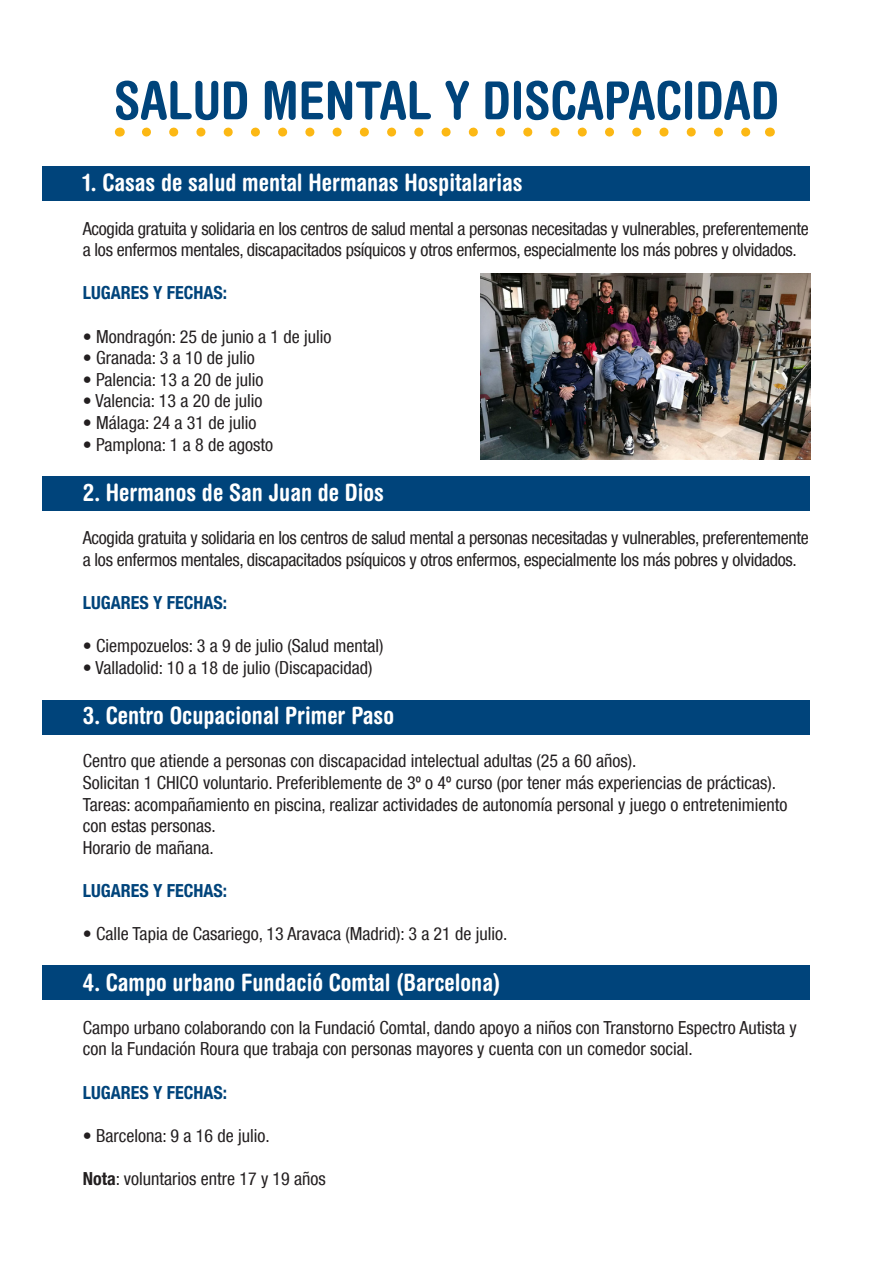
<style>
.page{position:relative;width:893px;height:1263px;background:#fff}
.page>*{position:absolute;margin:0;border:0;box-sizing:border-box;transform-origin:0 0}
.t1{font:700 condensed 52.5px "Helvetica Rounded LT Std";color:#00447b}
.t2{font:700 condensed 24px "Helvetica Rounded LT Std";color:#fff}
.t3{font:condensed 18px/21.6px "Helvetica Neue LT Com";color:#231f20}
.t4{font:700 condensed 18px "Helvetica Neue LT Com";color:#00447b}
.s1{font-weight:700}
</style>
<div class="page">
<div style="left:43px;top:965px;width:767px;height:34px;background:#00447b"></div>
<div style="left:43px;top:701px;width:767px;height:34px;background:#00447b"></div>
<div style="left:43px;top:476px;width:767px;height:34px;background:#00447b"></div>
<div style="left:43px;top:167px;width:767px;height:34px;background:#00447b"></div>
<svg style="left:146px;top:128px;width:605px;height:9px"></svg>
<img style="left:480px;top:273px;width:330px;height:186px">
<p class="t1" style="left:114px;top:69px;width:666px">SALUD MENTAL Y DISCAPACIDAD</p>
<p class="t2" style="left:83px;top:168px;width:441px">1. Casas de salud mental Hermanas Hospitalarias</p>
<p class="t3" style="left:83px;top:217px;width:727px">Acogida gratuita y solidaria en los centros de salud mental a personas necesitadas y vulnerables, preferentemente a los enfermos mentales, discapacitados psíquicos y otros enfermos, especialmente los más pobres y olvidados.</p>
<p class="t4" style="left:83px;top:282px;width:146px">LUGARES Y FECHAS:</p>
<p class="t3" style="left:83px;top:325px;width:250px">• Mondragón: 25 de junio a 1 de julio</p>
<p class="t3" style="left:83px;top:347px;width:173px">• Granada: 3 a 10 de julio</p>
<p class="t3" style="left:83px;top:368px;width:182px">• Palencia: 13 a 20 de julio</p>
<p class="t3" style="left:83px;top:390px;width:181px">• Valencia: 13 a 20 de julio</p>
<p class="t3" style="left:83px;top:412px;width:175px">• Málaga: 24 a 31 de julio</p>
<p class="t3" style="left:83px;top:433px;width:192px">• Pamplona: 1 a 8 de agosto</p>
<p class="t2" style="left:83px;top:478px;width:303px">2. Hermanos de San Juan de Dios</p>
<p class="t3" style="left:83px;top:527px;width:727px">Acogida gratuita y solidaria en los centros de salud mental a personas necesitadas y vulnerables, preferentemente a los enfermos mentales, discapacitados psíquicos y otros enfermos, especialmente los más pobres y olvidados.</p>
<p class="t4" style="left:83px;top:592px;width:146px">LUGARES Y FECHAS:</p>
<p class="t3" style="left:83px;top:635px;width:302px">• Ciempozuelos: 3 a 9 de julio (Salud mental)</p>
<p class="t3" style="left:83px;top:656px;width:291px">• Valladolid: 10 a 18 de julio (Discapacidad)</p>
<p class="t2" style="left:83px;top:701px;width:313px">3. Centro Ocupacional Primer Paso</p>
<p class="t3" style="left:83px;top:750px;width:555px">Centro que atiende a personas con discapacidad intelectual adultas (25 a 60 años).</p>
<p class="t3" style="left:83px;top:772px;width:706px">Solicitan 1 CHICO voluntario. Preferiblemente de 3º o 4º curso (por tener más experiencias de prácticas).<br>Tareas: acompañamiento en piscina, realizar actividades de autonomía personal y juego o entretenimiento con estas personas.</p>
<p class="t3" style="left:83px;top:836px;width:132px">Horario de mañana.</p>
<p class="t4" style="left:83px;top:880px;width:146px">LUGARES Y FECHAS:</p>
<p class="t3" style="left:83px;top:923px;width:426px">• Calle Tapia de Casariego, 13 Aravaca (Madrid): 3 a 21 de julio.</p>
<p class="t2" style="left:83px;top:967px;width:419px">4. Campo urbano Fundació Comtal (Barcelona)</p>
<p class="t3" style="left:83px;top:1016px;width:715px">Campo urbano colaborando con la Fundació Comtal, dando apoyo a niños con Transtorno Espectro Autista y con la Fundación Roura que trabaja con personas mayores y cuenta con un comedor social.</p>
<p class="t4" style="left:83px;top:1081px;width:146px">LUGARES Y FECHAS:</p>
<p class="t3" style="left:83px;top:1124px;width:188px">• Barcelona: 9 a 16 de julio.</p>
<p class="t3" style="left:83px;top:1168px;width:244px"><span class="s1">Nota</span>: voluntarios entre 17 y 19 años</p>
</div>
